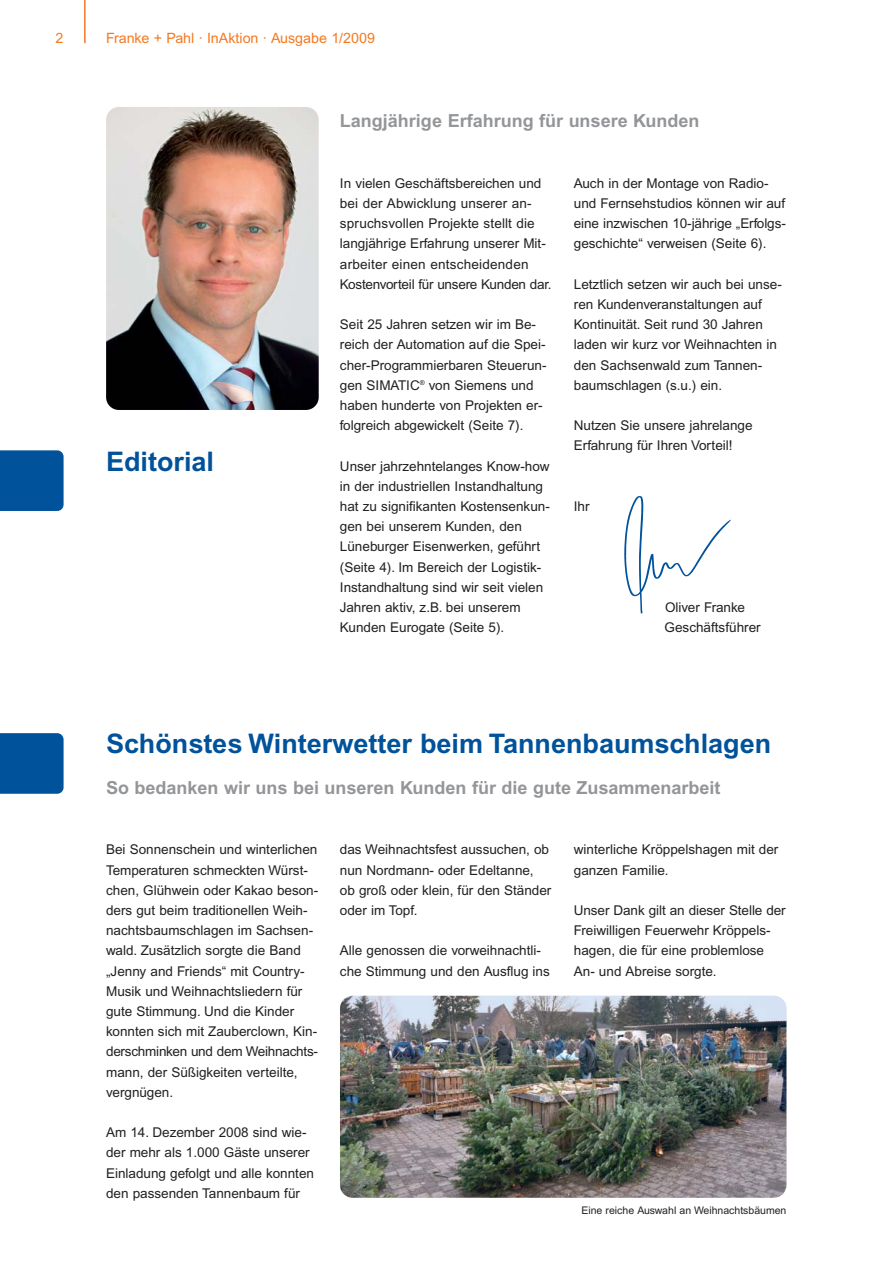
<style>
.page{position:relative;width:893px;height:1263px;background:#fff}
.page>*{position:absolute;margin:0;border:0;box-sizing:border-box;transform-origin:0 0}
.t1{font:700 27px "Arial";color:#00529b}
.t2{font:700 18px "Arial";color:#939598}
.t3{font:14.25px "Arial";color:#f47920}
.t4{font:13.5px/20.2px "Arial";color:#231f20}
.t5{font:10.5px "Arial";color:#231f20}
</style>
<div class="page">
<hr style="left:84px;top:1px;width:2px;height:42px;background:#f47920">
<div style="left:0;top:733px;width:64px;height:61px;background:#00529b"></div>
<div style="left:0;top:450px;width:64px;height:61px;background:#00529b"></div>
<img style="left:624px;top:496px;width:107px;height:118px">
<img style="left:106px;top:107px;width:213px;height:303px;border-radius:13px">
<img style="left:340px;top:996px;width:446px;height:202px;border-radius:13px">
<p class="t3" style="left:56px;top:33px;width:9px">2</p>
<p class="t3" style="left:106px;top:33px;width:270px">Franke + Pahl · InAktion · Ausgabe 1/2009</p>
<h1 class="t1" style="left:106px;top:451px;width:109px">Editorial</h1>
<h2 class="t2" style="left:340px;top:114px;width:361px">Langjährige Erfahrung für unsere Kunden</h2>
<p class="t4" style="left:340px;top:174px;width:213px">In vielen Geschäftsbereichen und bei der Abwicklung unserer an&shy;spruchsvollen Projekte stellt die langjährige Erfahrung unserer Mit&shy;arbeiter einen entscheidenden Kostenvorteil für unsere Kunden dar.</p>
<p class="t4" style="left:340px;top:316px;width:208px">Seit 25 Jahren setzen wir im Be&shy;reich der Automation auf die Spei&shy;cher-Programmierbaren Steuerun&shy;gen SIMATIC<sup>®</sup> von Siemens und haben hunderte von Projekten er&shy;folgreich abgewickelt (Seite 7).</p>
<p class="t4" style="left:340px;top:457px;width:211px">Unser jahrzehntelanges Know-how in der industriellen Instandhaltung hat zu signifikanten Kostensenkun&shy;gen bei unserem Kunden, den Lüneburger Eisenwerken, geführt (Seite 4). Im Bereich der Logistik-Instandhaltung sind wir seit vielen Jahren aktiv, z.B. bei unserem Kunden Eurogate (Seite 5).</p>
<p class="t4" style="left:574px;top:174px;width:214px">Auch in der Montage von Radio&shy;und Fernsehstudios können wir auf eine inzwischen 10-jährige „Erfolgs&shy;geschichte“ verweisen (Seite 6).</p>
<p class="t4" style="left:574px;top:275px;width:209px">Letztlich setzen wir auch bei unse&shy;ren Kundenveranstaltungen auf<br>Kontinuität. Seit rund 30 Jahren laden wir kurz vor Weihnachten in den Sachsenwald zum Tannen&shy;baumschlagen (s.u.) ein.</p>
<p class="t4" style="left:574px;top:417px;width:180px">Nutzen Sie unsere jahrelange<br>Erfahrung für Ihren Vorteil!</p>
<p class="t4" style="left:574px;top:497px;width:17px">Ihr</p>
<p class="t4" style="left:665px;top:598px;width:98px">Oliver Franke<br>Geschäftsführer</p>
<h1 class="t1" style="left:106px;top:734px;width:667px">Schönstes Winterwetter beim Tannenbaumschlagen</h1>
<h2 class="t2" style="left:106px;top:781px;width:616px">So bedanken wir uns bei unseren Kunden für die gute Zusammenarbeit</h2>
<p class="t4" style="left:106px;top:841px;width:214px">Bei Sonnenschein und winterlichen<br>Temperaturen schmeckten Würst&shy;chen, Glühwein oder Kakao beson&shy;ders gut beim traditionellen Weih&shy;nachtsbaumschlagen im Sachsen&shy;wald. Zusätzlich sorgte die Band „Jenny and Friends“ mit Country-<br>Musik und Weihnachtsliedern für gute Stimmung. Und die Kinder konnten sich mit Zauberclown, Kin&shy;derschminken und dem Weihnachts&shy;mann, der Süßigkeiten verteilte, vergnügen.</p>
<p class="t4" style="left:106px;top:1123px;width:209px">Am 14. Dezember 2008 sind wie&shy;der mehr als 1.000 Gäste unserer<br>Einladung gefolgt und alle konnten den passenden Tannenbaum für</p>
<p class="t4" style="left:340px;top:841px;width:213px">das Weihnachtsfest aussuchen, ob nun Nordmann- oder Edeltanne, ob groß oder klein, für den Ständer oder im Topf.</p>
<p class="t4" style="left:340px;top:942px;width:211px">Alle genossen die vorweihnachtli&shy;che Stimmung und den Ausflug ins</p>
<p class="t4" style="left:574px;top:841px;width:206px">winterliche Kröppelshagen mit der ganzen Familie.</p>
<p class="t4" style="left:574px;top:901px;width:213px">Unser Dank gilt an dieser Stelle der<br>Freiwilligen Feuerwehr Kröppels&shy;hagen, die für eine problemlose<br>An- und Abreise sorgte.</p>
<p class="t5" style="left:581px;top:1206px;width:207px">Eine reiche Auswahl an Weihnachtsbäumen</p>
</div>
